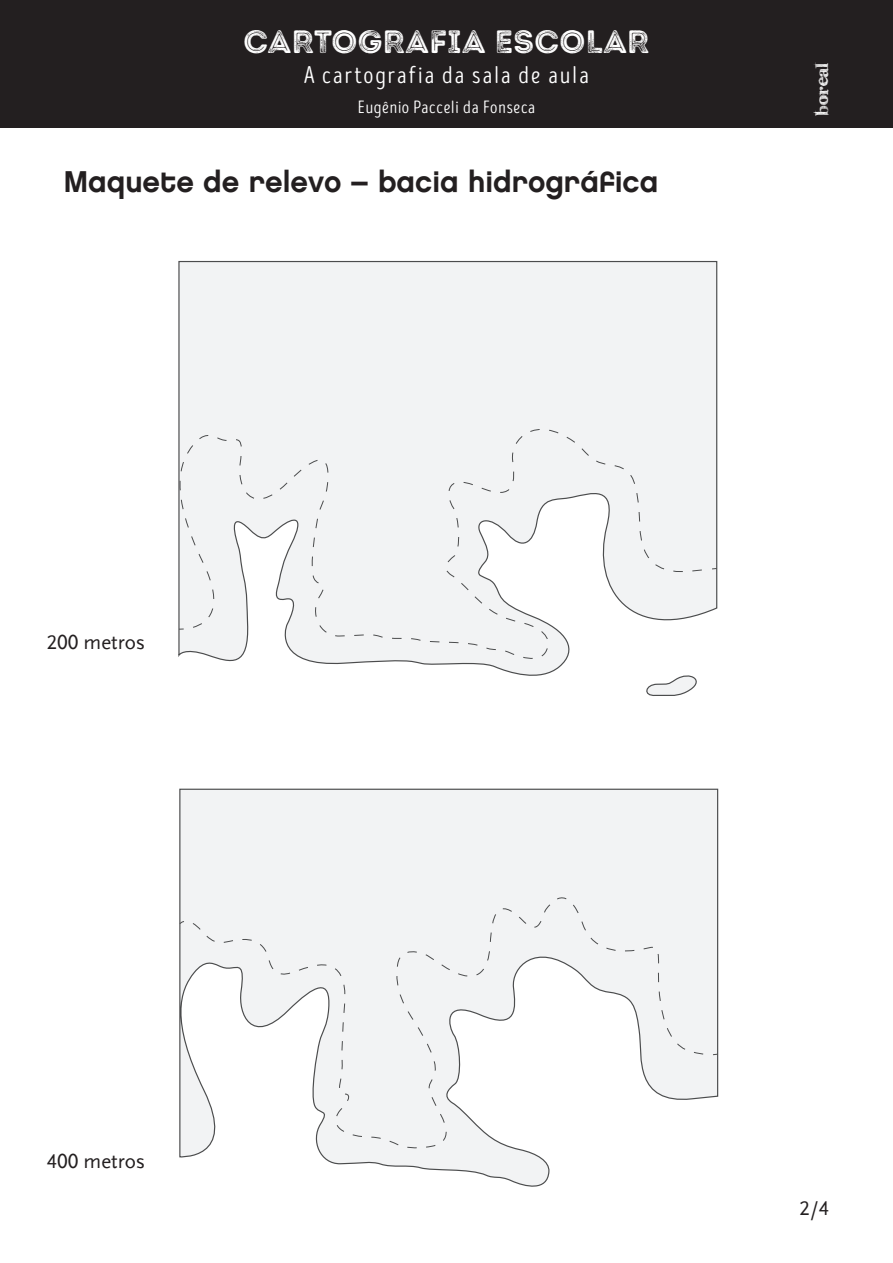
<style>
.page{position:relative;width:893px;height:1263px;background:#fff}
.page>*{position:absolute;margin:0;border:0;box-sizing:border-box;transform-origin:0 0}
.t1{font:32.25px "Intro Rust G Base 2 Line";letter-spacing:.01em;color:#fff}
._00_peso_1{font:30px "Chalet New York Nineteen Eighty";color:#231f20}
.t2{font:24.3px "Intro Head R Base";letter-spacing:.09em;color:#fff}
.t3{font:22.8px "karabin E.";color:#fff}
._01_fig_legenda{font:21px "Scala Sans Regular LF";color:#231f20}
.t4{font:17.7px "Intro Head R Base";letter-spacing:.04em;color:#fff}
</style>
<div class="page">
<div style="left:0;top:0;width:893px;height:128px;background:#231f20"></div>
<svg style="left:178px;top:260px;width:540px;height:416px"></svg>
<svg style="left:641px;top:670px;width:66px;height:26px"></svg>
<svg style="left:178px;top:413px;width:530px;height:251px"></svg>
<svg style="left:179px;top:788px;width:540px;height:399px"></svg>
<svg style="left:179px;top:921px;width:6px;height:3px"></svg>
<svg style="left:192px;top:880px;width:517px;height:269px"></svg>
<svg style="left:712px;top:1053px;width:6px;height:2px"></svg>
<p class="t1" style="left:243px;top:22px;width:408px">CARTOGRAFIA ESCOLAR</p>
<p class="t2" style="left:304px;top:61px;width:286px">A cartografia da sala de aula</p>
<p class="t4" style="left:358px;top:97px;width:179px">Eugênio Pacceli da Fonseca</p>
<p class="_00_peso_1" style="left:64px;top:164px;width:596px">Maquete de relevo – bacia hidrográfica</p>
<p class="t3" style="left:809px;top:115px;width:55px;rotate:-90deg">Boreal</p>
<p class="_01_fig_legenda" style="left:47px;top:631px;width:100px">200 metros</p>
<p class="_01_fig_legenda" style="left:47px;top:1149px;width:100px">400 metros</p>
<p class="_01_fig_legenda" style="left:800px;top:1196px;width:31px">2/4</p>
</div>
